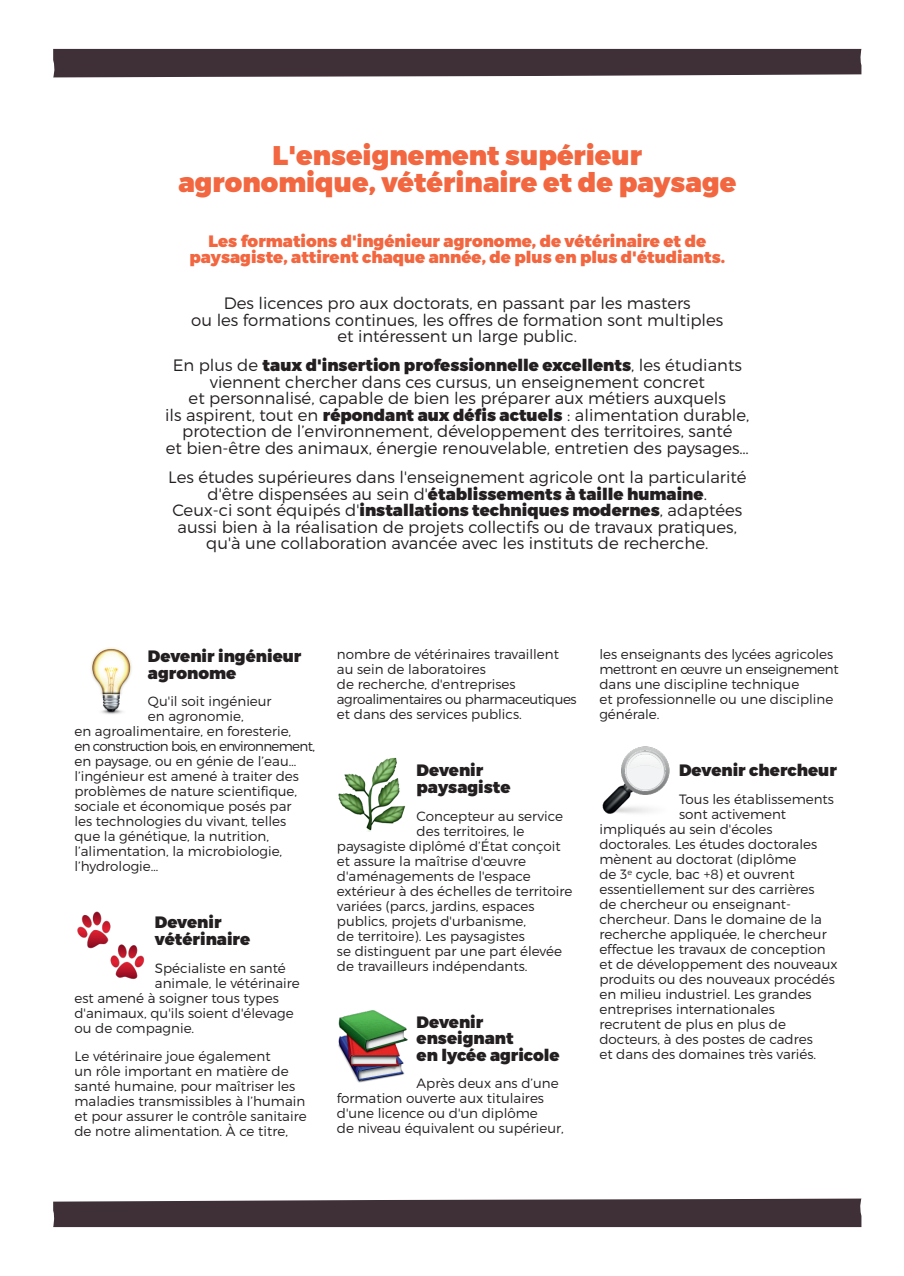
<style>
.page{position:relative;width:904px;height:1276px;background:#fff}
.page>*{position:absolute;margin:0;border:0;box-sizing:border-box;transform-origin:0 0}
.t1{font:900 27px/27px "Montserrat";color:#f26640;text-align:center}
.t2{font:300 16.5px/16.5px "Montserrat";color:#231f20;text-align:center}
.t3{font:900 16.5px/16.5px "Montserrat";color:#231f20}
.t4{font:900 16.5px/16.5px "Montserrat";color:#f26640;text-align:center}
.t5{font:300 13.5px/15px "Montserrat";color:#231f20}
.t6{font:300 13.5px "Montserrat";letter-spacing:-.05em;color:#231f20}
.s1{font-weight:900}
</style>
<div class="page">
<div style="left:53px;top:49px;width:808px;height:28px;background:#3f2f37"></div>
<svg style="left:53px;top:1198px;width:808px;height:29px;background:#4b3d44"></svg>
<img style="left:91px;top:647px;width:41px;height:67px">
<img style="left:77px;top:911px;width:68px;height:69px">
<img style="left:338px;top:757px;width:68px;height:74px">
<img style="left:602px;top:746px;width:68px;height:68px">
<img style="left:338px;top:1010px;width:70px;height:73px">
<h1 class="t1" style="left:178px;top:144px;width:559px">L'enseignement supérieur agronomique, vétérinaire et de paysage</h1>
<p class="t4" style="left:189px;top:234px;width:537px">Les formations d'ingénieur agronome, de vétérinaire et de paysagiste, attirent chaque année, de plus en plus d'étudiants.</p>
<p class="t2" style="left:191px;top:296px;width:533px">Des licences pro aux doctorats, en passant par les masters<br>ou les formations continues, les offres de formation sont multiples et intéressent un large public.</p>
<p class="t2" style="left:165px;top:359px;width:585px">En plus de <span class="s1">taux d'insertion professionnelle excellents</span>, les étudiants viennent chercher dans ces cursus, un enseignement concret<br>et personnalisé, capable de bien les préparer aux métiers auxquels<br>ils aspirent, tout en <span class="s1">répondant aux défis actuels</span> : alimentation durable, protection de l’environnement, développement des territoires, santé<br>et bien-être des animaux, énergie renouvelable, entretien des paysages…</p>
<p class="t2" style="left:168px;top:470px;width:579px">Les études supérieures dans l'enseignement agricole ont la particularité d'être dispensées au sein d'<span class="s1">établissements à taille humaine</span>.<br>Ceux-ci sont équipés d'<span class="s1">installations techniques modernes</span>, adaptées aussi bien à la réalisation de projets collectifs ou de travaux pratiques, qu'à une collaboration avancée avec les instituts de recherche.</p>
<p class="t3" style="left:148px;top:649px;width:155px">Devenir ingénieur agronome</p>
<p class="t5" style="left:148px;top:695px;width:125px">Qu'il soit ingénieur</p>
<p class="t5" style="left:148px;top:710px;width:97px">en agronomie,</p>
<p class="t5" style="left:74px;top:725px;width:218px">en agroalimentaire, en foresterie,</p>
<p class="t6" style="left:74px;top:741px;width:242px">en construction bois, en environnement,</p>
<p class="t5" style="left:74px;top:755px;width:223px">en paysage, ou en génie de l’eau…</p>
<p class="t5" style="left:74px;top:770px;width:226px">l’ingénieur est amené à traiter des</p>
<p class="t5" style="left:74px;top:785px;width:224px">problèmes de nature scientifique,</p>
<p class="t5" style="left:74px;top:800px;width:218px">sociale et économique posés par</p>
<p class="t5" style="left:74px;top:815px;width:213px">les technologies du vivant, telles</p>
<p class="t5" style="left:74px;top:830px;width:196px">que la génétique, la nutrition,</p>
<p class="t5" style="left:74px;top:845px;width:209px">l’alimentation, la microbiologie,</p>
<p class="t5" style="left:74px;top:860px;width:85px">l’hydrologie…</p>
<p class="t3" style="left:155px;top:915px;width:97px">Devenir vétérinaire</p>
<p class="t5" style="left:155px;top:961px;width:132px">Spécialiste en santé</p>
<p class="t5" style="left:155px;top:976px;width:146px">animale, le vétérinaire</p>
<p class="t5" style="left:74px;top:991px;width:206px">est amené à soigner tous types</p>
<p class="t5" style="left:74px;top:1006px;width:221px">d'animaux, qu'ils soient d'élevage</p>
<p class="t5" style="left:74px;top:1021px;width:121px">ou de compagnie.</p>
<p class="t5" style="left:74px;top:1049px;width:234px">Le vétérinaire joue également<br>un rôle important en matière de santé humaine, pour maîtriser les maladies transmissibles à l’humain et pour assurer le contrôle sanitaire de notre alimentation. À ce titre,</p>
<p class="t5" style="left:337px;top:648px;width:241px">nombre de vétérinaires travaillent au sein de laboratoires<br>de recherche, d'entreprises agroalimentaires ou pharmaceutiques et dans des services publics.</p>
<p class="t3" style="left:416px;top:763px;width:96px">Devenir paysagiste</p>
<p class="t5" style="left:416px;top:809px;width:148px">Concepteur au service</p>
<p class="t5" style="left:416px;top:824px;width:109px">des territoires, le</p>
<p class="t5" style="left:337px;top:839px;width:225px">paysagiste diplômé d’État conçoit</p>
<p class="t5" style="left:337px;top:854px;width:191px">et assure la maîtrise d'œuvre</p>
<p class="t5" style="left:337px;top:869px;width:195px">d'aménagements de l'espace</p>
<p class="t5" style="left:337px;top:884px;width:237px">extérieur à des échelles de territoire</p>
<p class="t5" style="left:337px;top:899px;width:199px">variées (parcs, jardins, espaces</p>
<p class="t5" style="left:337px;top:914px;width:191px">publics, projets d'urbanisme,</p>
<p class="t5" style="left:337px;top:929px;width:189px">de territoire). Les paysagistes</p>
<p class="t5" style="left:337px;top:944px;width:226px">se distinguent par une part élevée</p>
<p class="t5" style="left:337px;top:959px;width:192px">de travailleurs indépendants.</p>
<p class="t3" style="left:416px;top:1015px;width:144px">Devenir enseignant<br>en lycée agricole</p>
<p class="t5" style="left:337px;top:1077px;width:228px;text-indent:80px">Après deux ans d’une formation ouverte aux titulaires d'une licence ou d'un diplôme<br>de niveau équivalent ou supérieur,</p>
<p class="t5" style="left:599px;top:648px;width:241px">les enseignants des lycées agricoles mettront en œuvre un enseignement dans une discipline technique<br>et professionnelle ou une discipline générale.</p>
<p class="t3" style="left:679px;top:763px;width:159px">Devenir chercheur</p>
<p class="t5" style="left:679px;top:793px;width:156px">Tous les établissements</p>
<p class="t5" style="left:679px;top:808px;width:109px">sont activement</p>
<p class="t5" style="left:599px;top:823px;width:175px">impliqués au sein d'écoles</p>
<p class="t5" style="left:599px;top:838px;width:219px">doctorales. Les études doctorales</p>
<p class="t5" style="left:599px;top:853px;width:199px">mènent au doctorat (diplôme</p>
<p class="t5" style="left:599px;top:868px;width:197px">de 3<sup>e</sup> cycle, bac +8) et ouvrent</p>
<p class="t5" style="left:599px;top:883px;width:217px">essentiellement sur des carrières</p>
<p class="t5" style="left:599px;top:898px;width:193px">de chercheur ou enseignant-</p>
<p class="t5" style="left:599px;top:913px;width:224px">chercheur. Dans le domaine de la</p>
<p class="t5" style="left:599px;top:928px;width:229px">recherche appliquée, le chercheur</p>
<p class="t5" style="left:599px;top:943px;width:228px">effectue les travaux de conception</p>
<p class="t5" style="left:599px;top:958px;width:240px">et de développement des nouveaux</p>
<p class="t5" style="left:599px;top:973px;width:237px">produits ou des nouveaux procédés</p>
<p class="t5" style="left:599px;top:988px;width:214px">en milieu industriel. Les grandes</p>
<p class="t5" style="left:599px;top:1003px;width:177px">entreprises internationales</p>
<p class="t5" style="left:599px;top:1018px;width:188px">recrutent de plus en plus de</p>
<p class="t5" style="left:599px;top:1033px;width:215px">docteurs, à des postes de cadres</p>
<p class="t5" style="left:599px;top:1048px;width:218px">et dans des domaines très variés.</p>
</div>
